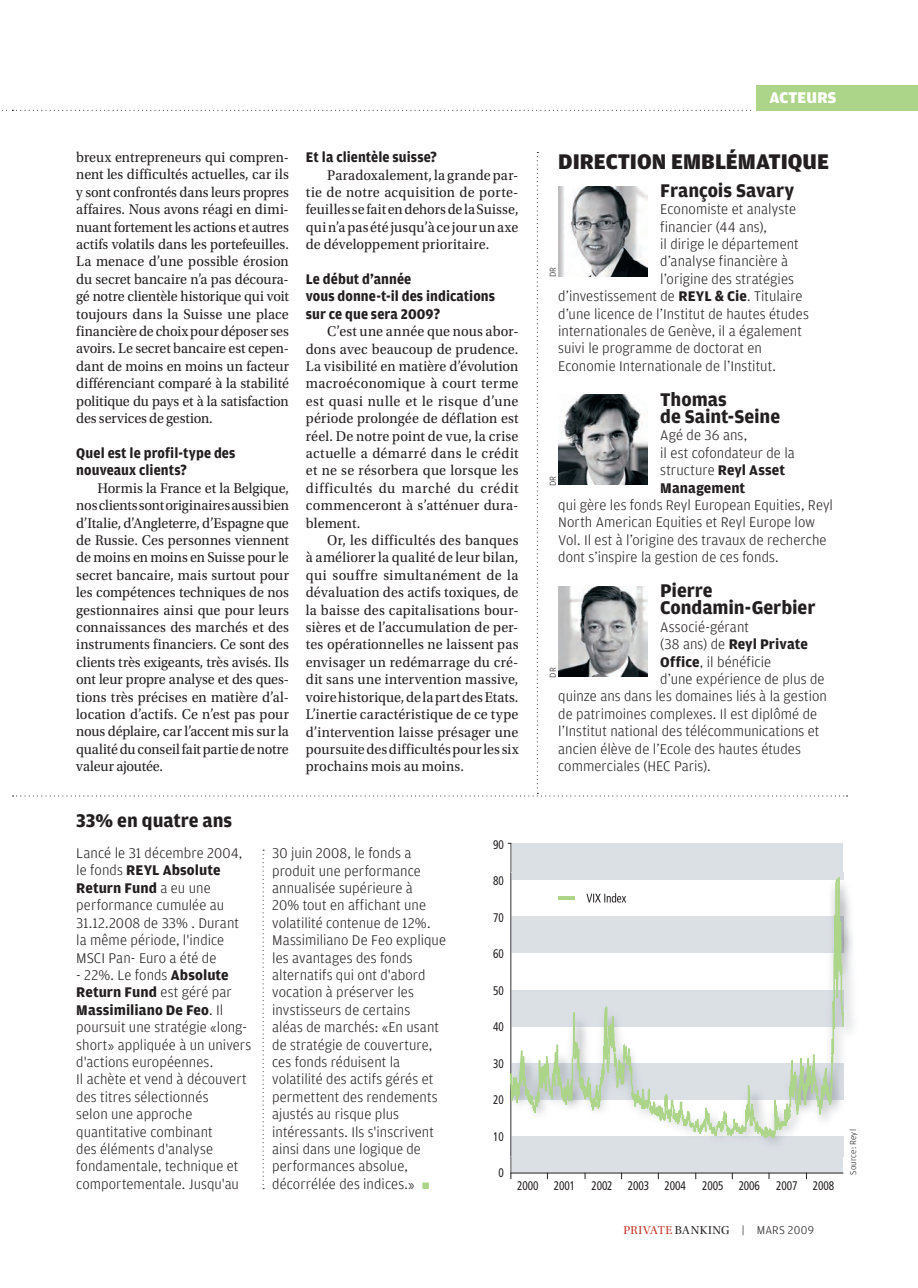
<style>
.page{position:relative;width:918px;height:1288px;background:#fff}
.page>*{position:absolute;margin:0;border:0;box-sizing:border-box;transform-origin:0 0}
.t1{font:900 22.5px "Amplitude";color:#231f20}
.t2{font:700 19.5px/17.4px "Amplitude";letter-spacing:-.005em;color:#231f20}
.t3{font:900 16.5px "Amplitude";letter-spacing:.01em;color:#fff}
.t4{font:14.85px/17.4px "Utopia Std";letter-spacing:.005em;color:#231f20;text-align:justify;scale:.95 1}
.t5{font:300 14.85px/17.4px "Amplitude";letter-spacing:.005em;color:#231f20}
.t6{font:700 14.85px/17.4px "Amplitude";letter-spacing:.005em;color:#231f20;scale:.95 1}
.t7{font:700 14.85px "Amplitude";letter-spacing:.005em;color:#231f20}
.t8{font:condensed 12.45px "Frutiger LT Com";letter-spacing:-.01em;color:#231f20;scale:.9 1}
.t9{font:300 12px "Amplitude";letter-spacing:.025em;color:#231f20}
.t10{font:300 9px "Amplitude";letter-spacing:.02em;color:#231f20}
.s1{font-weight:700}
.s2{font-weight:300}
.s3{font-family:"Utopia Std Subh";font-weight:400;color:#c53124}
.s4{font-family:"Utopia Std Subh";font-weight:400}
.s5{font-weight:900;font-size:16.5px}
</style>
<div class="page">
<hr style="left:510px;top:843px;width:1px;height:330px;background:#231f20">
<img style="left:844px;top:886px;width:9px;height:146px">
<img style="left:510px;top:873px;width:1px;height:283px">
<svg style="left:503px;top:1059px;width:8px;height:82px"></svg>
<svg style="left:511px;top:843px;width:333px;height:337px"></svg>
<svg style="left:263px;top:850px;width:1px;height:339px"></svg>
<img style="left:558px;top:187px;width:89px;height:90px">
<img style="left:558px;top:395px;width:89px;height:90px">
<img style="left:558px;top:587px;width:89px;height:90px">
<svg style="left:1px;top:110px;width:757px;height:1px"></svg>
<div style="left:757px;top:85px;width:161px;height:25px;background:#acd589"></div>
<p class="t3" style="left:769px;top:88px;width:68px">ACTEURS</p>
<p class="t4" style="left:76px;top:149px;width:225px">breux entrepreneurs qui compren&shy;nent les difficultés actuelles, car ils y sont confrontés dans leurs propres affaires. Nous avons réagi en dimi&shy;nuant fortement les actions et autres actifs volatils dans les portefeuilles.<br>La menace d’une possible érosion du secret bancaire n’a pas découra&shy;gé notre clientèle historique qui voit toujours dans la Suisse une place financière de choix pour déposer ses avoirs. Le secret bancaire est cepen&shy;dant de moins en moins un facteur différenciant comparé à la stabilité politique du pays et à la satisfaction des services de gestion.</p>
<p class="t6" style="left:76px;top:444px;width:169px">Quel est le profil-type des nouveaux clients?</p>
<p class="t4" style="left:76px;top:479px;width:225px;text-indent:21px">Hormis la France et la Belgique, nos clients sont originaires aussi bien d’Italie, d’Angleterre, d’Espagne que de Russie. Ces personnes viennent de moins en moins en Suisse pour le secret bancaire, mais surtout pour les compétences techniques de nos gestionnaires ainsi que pour leurs connaissances des marchés et des instruments financiers. Ce sont des clients très exigeants, très avisés. Ils ont leur propre analyse et des ques&shy;tions très précises en matière d’al&shy;location d’actifs. Ce n’est pas pour nous déplaire, car l’accent mis sur la qualité du conseil fait partie de notre valeur ajoutée.</p>
<p class="t6" style="left:306px;top:149px;width:140px">Et la clientèle suisse?</p>
<p class="t4" style="left:306px;top:166px;width:225px;text-indent:21px">Paradoxalement, la grande par&shy;tie de notre acquisition de porte&shy;feuilles se fait en dehors de la Suisse, qui n’a pas été jusqu’à ce jour un axe de développement prioritaire.</p>
<p class="t6" style="left:306px;top:270px;width:201px">Le début d’année<br>vous donne-t-il des indications sur ce que sera 2009?</p>
<p class="t4" style="left:306px;top:323px;width:225px;text-indent:21px">C’est une année que nous abor&shy;dons avec beaucoup de prudence.<br>La visibilité en matière d’évolution macroéconomique à court terme est quasi nulle et le risque d’une période prolongée de déflation est réel. De notre point de vue, la crise actuelle a démarré dans le crédit et ne se résorbera que lorsque les difficultés du marché du crédit commenceront à s’atténuer dura&shy;blement.</p>
<p class="t4" style="left:306px;top:532px;width:225px;text-indent:21px">Or, les difficultés des banques à améliorer la qualité de leur bilan, qui souffre simultanément de la dévaluation des actifs toxiques, de la baisse des capitalisations bour&shy;sières et de l’accumulation de per&shy;tes opérationnelles ne laissent pas envisager un redémarrage du cré&shy;dit sans une intervention massive, voire historique, de la part des Etats.<br>L’inertie caractéristique de ce type d’intervention laisse présager une poursuite des difficultés pour les six prochains mois au moins.</p>
<h1 class="t1" style="left:558px;top:149px;width:272px">DIRECTION EMBLÉMATIQUE</h1>
<h2 class="t2" style="left:660px;top:182px;width:136px">François Savary</h2>
<p class="t5" style="left:660px;top:201px;width:137px">Economiste et analyste</p>
<p class="t5" style="left:660px;top:218px;width:108px">financier (44 ans),</p>
<p class="t5" style="left:660px;top:235px;width:140px">il dirige le département</p>
<p class="t5" style="left:660px;top:253px;width:130px">d’analyse financière à</p>
<p class="t5" style="left:660px;top:270px;width:135px">l’origine des stratégies</p>
<p class="t5" style="left:558px;top:288px;width:246px">d’investissement de <span class="s1">REYL &amp; Cie</span>. Titulaire</p>
<p class="t5" style="left:558px;top:305px;width:252px">d’une licence de l’Institut de hautes études</p>
<p class="t5" style="left:558px;top:322px;width:245px">internationales de Genève, il a également</p>
<p class="t5" style="left:558px;top:340px;width:205px">suivi le programme de doctorat en</p>
<p class="t5" style="left:558px;top:357px;width:219px">Economie Internationale de l’Institut.</p>
<h2 class="t2" style="left:660px;top:391px;width:121px">Thomas<br>de Saint-Seine</h2>
<p class="t5" style="left:660px;top:427px;width:136px">Agé de 36 ans,<br>il est cofondateur de la structure <span class="s1">Reyl Asset<br>Management</span></p>
<p class="t5" style="left:558px;top:496px;width:276px">qui gère les fonds Reyl European Equities, Reyl North American Equities et Reyl Europe low Vol. Il est à l’origine des travaux de recherche dont s’inspire la gestion de ces fonds.</p>
<h2 class="t2" style="left:660px;top:582px;width:157px">Pierre<br>Condamin-Gerbier</h2>
<p class="t5" style="left:660px;top:618px;width:90px">Associé-gérant</p>
<p class="t7" style="left:660px;top:636px;width:149px"><span class="s2">(38 ans) de</span> Reyl Private</p>
<p class="t5" style="left:660px;top:653px;width:112px"><span class="s1">Office</span>, il bénéficie</p>
<p class="t5" style="left:660px;top:670px;width:166px">d’une expérience de plus de</p>
<p class="t5" style="left:558px;top:688px;width:270px">quinze ans dans les domaines liés à la gestion</p>
<p class="t5" style="left:558px;top:705px;width:261px">de patrimoines complexes. Il est diplômé de</p>
<p class="t5" style="left:558px;top:723px;width:263px">l’Institut national des télécommunications et</p>
<p class="t5" style="left:558px;top:740px;width:244px">ancien élève de l’Ecole des hautes études</p>
<p class="t5" style="left:558px;top:757px;width:154px">commerciales (HEC Paris).</p>
<p class="t10" style="left:548px;top:277px;width:12px;rotate:-90deg">DR</p>
<p class="t10" style="left:548px;top:486px;width:12px;rotate:-90deg">DR</p>
<p class="t10" style="left:548px;top:678px;width:12px;rotate:-90deg">DR</p>
<h2 class="t2" style="left:76px;top:812px;width:158px">33% en quatre ans</h2>
<p class="t5" style="left:76px;top:844px;width:167px">Lancé le 31 décembre 2004, le fonds <span class="s1">REYL Absolute<br>Return Fund</span> a eu une performance cumulée au<br>31.12.2008 de 33% . Durant la même période, l'indice<br>MSCI Pan- Euro a été de</p>
<p class="t5" style="left:76px;top:966px;width:177px">- 22%. Le fonds <span class="s1">Absolute<br>Return Fund</span> est géré par<br><span class="s1">Massimiliano De Feo</span>. Il poursuit une stratégie «long&shy;short» appliquée à un univers d'actions européennes.<br>Il achète et vend à découvert des titres sélectionnés<br>selon une approche quantitative combinant<br>des éléments d'analyse fondamentale, technique et comportementale. Jusqu'au</p>
<p class="t5" style="left:272px;top:845px;width:175px">30 juin 2008, le fonds a produit une performance annualisée supérieure à<br>20% tout en affichant une volatilité contenue de 12%.<br>Massimiliano De Feo explique les avantages des fonds alternatifs qui ont d'abord vocation à préserver les invstisseurs de certains<br>aléas de marchés: «En usant de stratégie de couverture, ces fonds réduisent la volatilité des actifs gérés et permettent des rendements ajustés au risque plus intéressants. Ils s'inscrivent ainsi dans une logique de performances absolue, décorrélée des indices.»</p>
<p class="t8" style="left:493px;top:837px;width:13px">90</p>
<p class="t8" style="left:493px;top:874px;width:13px">80</p>
<p class="t8" style="left:493px;top:910px;width:13px">70</p>
<p class="t8" style="left:493px;top:947px;width:13px">60</p>
<p class="t8" style="left:493px;top:983px;width:13px">50</p>
<p class="t8" style="left:493px;top:1019px;width:13px">40</p>
<p class="t8" style="left:493px;top:1056px;width:13px">30</p>
<p class="t8" style="left:493px;top:1092px;width:13px">20</p>
<p class="t8" style="left:493px;top:1129px;width:13px">10</p>
<p class="t8" style="left:498px;top:1165px;width:8px">0</p>
<p class="t8" style="left:517px;top:1178px;width:66px">2000 2001</p>
<p class="t8" style="left:591px;top:1178px;width:106px">2002 2003 2004</p>
<p class="t8" style="left:702px;top:1178px;width:66px">2005 2006</p>
<p class="t8" style="left:776px;top:1178px;width:66px">2007 2008</p>
<p class="t10" style="left:848px;top:1175px;width:47px;rotate:-90deg">Source: Reyl</p>
<p class="t9" style="left:623px;top:1223px;width:220px"><span class="s3">PRIVATE</span> <span class="s4">BANKING</span> | MARS 2009 <span class="s5">17</span></p>
</div>
